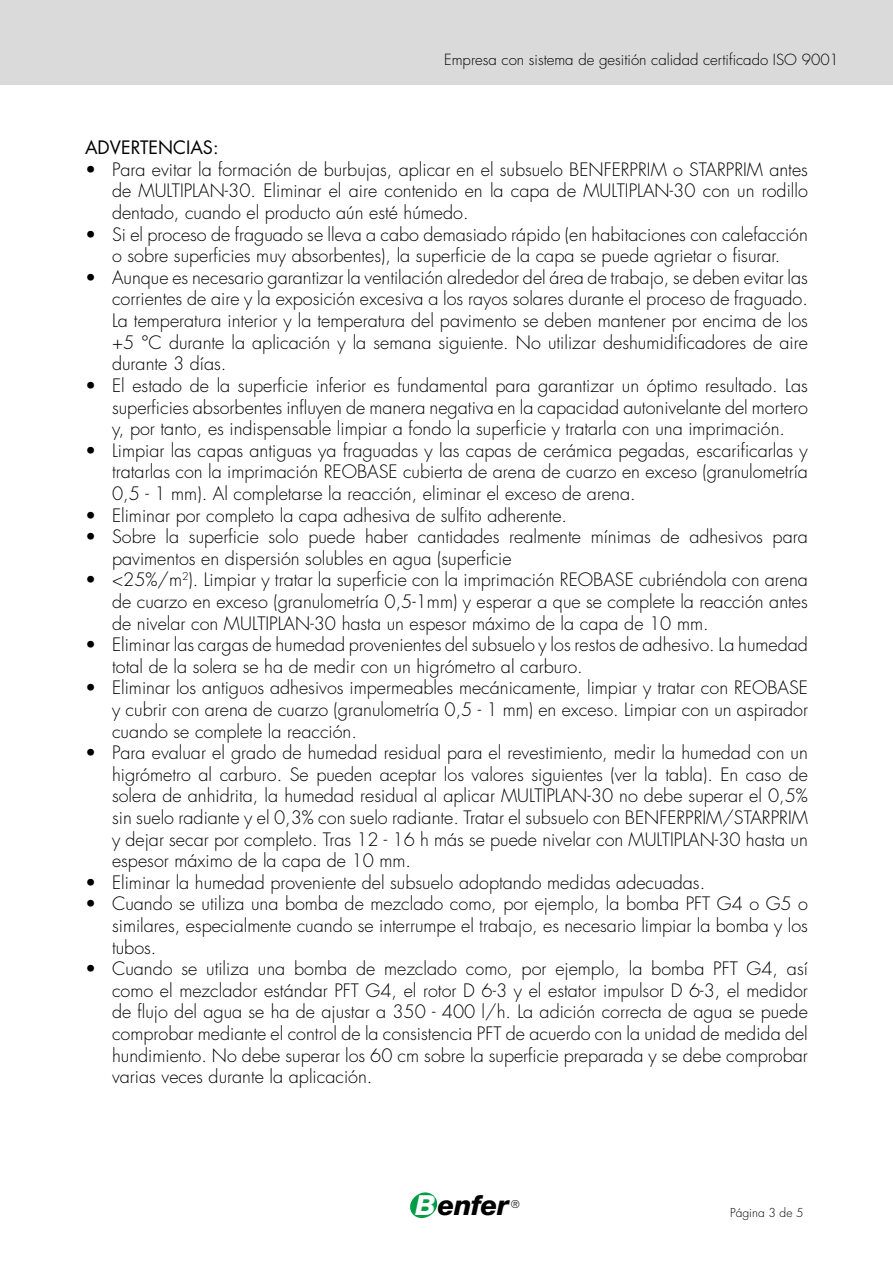
<style>
.page{position:relative;width:893px;height:1263px;background:#fff}
.page>*{position:absolute;margin:0;border:0;box-sizing:border-box;transform-origin:0 0}
.t1{font:italic 800 27.6px "Helvetica Neue";letter-spacing:-.02em;color:#000}
.t2{font:300 18px/21.6px "Futura";color:#000;text-align:justify}
.t3{font:18px "Futura CE";color:#000}
.t4{font:300 15px "Futura";color:#000}
.t5{font:300 12px "Futura";color:#000}
.t6{font:300 10.5px "Futura";color:#000}
.s1{color:#fff}
</style>
<div class="page">
<svg style="left:410px;top:1192px;width:28px;height:26px"></svg>
<div style="left:0;top:0;width:893px;height:85px;background:#dadada"></div>
<p class="t4" style="left:444px;top:50px;width:396px">Empresa con sistema de gesitión calidad certificado ISO 9001</p>
<p class="t3" style="left:85px;top:136px;width:135px">ADVERTENCIAS:</p>
<p class="t2" style="left:112px;top:159px;width:697px;text-indent:-27px">• Para evitar la formación de burbujas, aplicar en el subsuelo BENFERPRIM o STARPRIM antes de MULTIPLAN-30. Eliminar el aire contenido en la capa de MULTIPLAN-30 con un rodillo dentado, cuando el producto aún esté húmedo.</p>
<p class="t2" style="left:85px;top:224px;width:724px;text-align:center">• Si el proceso de fraguado se lleva a cabo demasiado rápido (en habitaciones con calefacción o sobre superficies muy absorbentes), la superficie de la capa se puede agrietar o fisurar.</p>
<p class="t2" style="left:112px;top:267px;width:697px;text-indent:-27px">• Aunque es necesario garantizar la ventilación alrededor del área de trabajo, se deben evitar las corrientes de aire y la exposición excesiva a los rayos solares durante el proceso de fraguado.<br>La temperatura interior y la temperatura del pavimento se deben mantener por encima de los +5 °C durante la aplicación y la semana siguiente. No utilizar deshumidificadores de aire durante 3 días.</p>
<p class="t2" style="left:112px;top:375px;width:697px;text-indent:-27px">• El estado de la superficie inferior es fundamental para garantizar un óptimo resultado. Las superficies absorbentes influyen de manera negativa en la capacidad autonivelante del mortero y, por tanto, es indispensable limpiar a fondo la superficie y tratarla con una imprimación.</p>
<p class="t2" style="left:112px;top:440px;width:697px;text-indent:-27px">• Limpiar las capas antiguas ya fraguadas y las capas de cerámica pegadas, escarificarlas y tratarlas con la imprimación REOBASE cubierta de arena de cuarzo en exceso (granulometría 0,5 - 1 mm). Al completarse la reacción, eliminar el exceso de arena.</p>
<p class="t2" style="left:85px;top:505px;width:484px">• Eliminar por completo la capa adhesiva de sulfito adherente.</p>
<p class="t2" style="left:112px;top:526px;width:697px;text-indent:-27px">• Sobre la superficie solo puede haber cantidades realmente mínimas de adhesivos para pavimentos en dispersión solubles en agua (superficie</p>
<p class="t2" style="left:112px;top:569px;width:697px;text-indent:-27px">• &lt;25%/m<sup>2</sup>). Limpiar y tratar la superficie con la imprimación REOBASE cubriéndola con arena de cuarzo en exceso (granulometría 0,5-1mm) y esperar a que se complete la reacción antes de nivelar con MULTIPLAN-30 hasta un espesor máximo de la capa de 10 mm.</p>
<p class="t2" style="left:112px;top:634px;width:697px;text-indent:-27px">• Eliminar las cargas de humedad provenientes del subsuelo y los restos de adhesivo. La humedad total de la solera se ha de medir con un higrómetro al carburo.</p>
<p class="t2" style="left:112px;top:677px;width:697px;text-indent:-27px">• Eliminar los antiguos adhesivos impermeables mecánicamente, limpiar y tratar con REOBASE y cubrir con arena de cuarzo (granulometría 0,5 - 1 mm) en exceso. Limpiar con un aspirador cuando se complete la reacción.</p>
<p class="t2" style="left:112px;top:742px;width:697px;text-indent:-27px">• Para evaluar el grado de humedad residual para el revestimiento, medir la humedad con un higrómetro al carburo. Se pueden aceptar los valores siguientes (ver la tabla). En caso de solera de anhidrita, la humedad residual al aplicar MULTIPLAN-30 no debe superar el 0,5% sin suelo radiante y el 0,3% con suelo radiante. Tratar el subsuelo con BENFERPRIM/STARPRIM y dejar secar por completo. Tras 12 - 16 h más se puede nivelar con MULTIPLAN-30 hasta un espesor máximo de la capa de 10 mm.</p>
<p class="t2" style="left:85px;top:872px;width:622px">• Eliminar la humedad proveniente del subsuelo adoptando medidas adecuadas.</p>
<p class="t2" style="left:112px;top:893px;width:697px;text-indent:-27px">• Cuando se utiliza una bomba de mezclado como, por ejemplo, la bomba PFT G4 o G5 o similares, especialmente cuando se interrumpe el trabajo, es necesario limpiar la bomba y los tubos.</p>
<p class="t2" style="left:112px;top:958px;width:697px;text-indent:-27px">• Cuando se utiliza una bomba de mezclado como, por ejemplo, la bomba PFT G4, así como el mezclador estándar PFT G4, el rotor D 6-3 y el estator impulsor D 6-3, el medidor de flujo del agua se ha de ajustar a 350 - 400 l/h. La adición correcta de agua se puede comprobar mediante el control de la consistencia PFT de acuerdo con la unidad de medida del hundimiento. No debe superar los 60 cm sobre la superficie preparada y se debe comprobar varias veces durante la aplicación.</p>
<h1 class="t1" style="left:416px;top:1189px;width:95px"><span class="s1">B</span>enfer</h1>
<p class="t6" style="left:511px;top:1198px;width:10px">®</p>
<p class="t5" style="left:730px;top:1205px;width:75px">Página 3 de 5</p>
</div>
